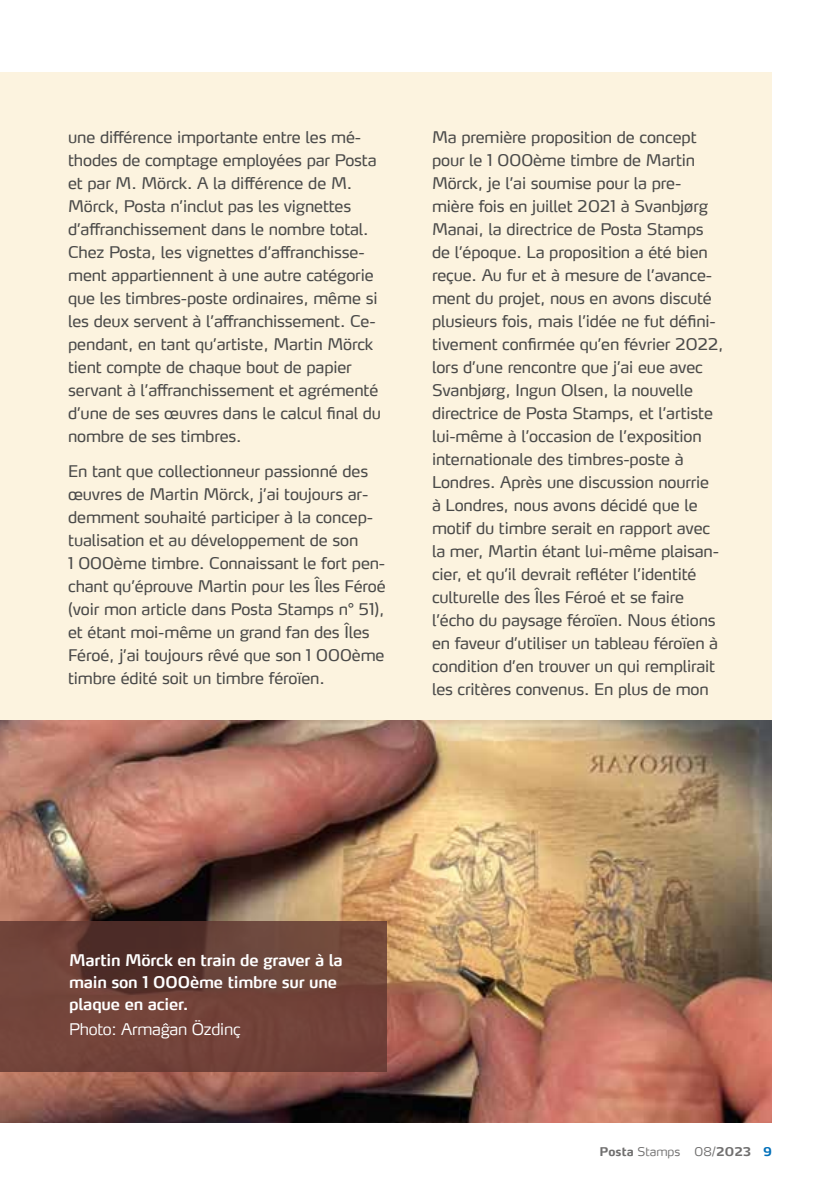
<style>
.page{position:relative;width:840px;height:1191px;background:#fff}
.page>*{position:absolute;margin:0;border:0;box-sizing:border-box;transform-origin:0 0}
.t1{font:16px/23px "Max LF";letter-spacing:-.01em;color:#4a4a49}
.t2{font:600 16px/22px "Max LF";letter-spacing:-.015em;color:#fff}
.t3{font:300 16px "Max LF";letter-spacing:-.015em;color:#fff}
.t4{font:700 12px "Max LF";letter-spacing:.01em;color:#706f6f}
.s1{font-weight:300}
.s2{color:#006fb9}
</style>
<div class="page">
<div style="left:0;top:73px;width:771px;height:771px;background:#fcf3df"></div>
<img style="left:0;top:720px;width:771px;height:403px">
<svg style="left:0;top:921px;width:387px;height:151px;background:#6b4037"></svg>
<p class="t1" style="left:68px;top:126px;width:314px">une différence importante entre les mé&shy;thodes de comptage employées par Posta et par M. Mörck. A la différence de M.<br>Mörck, Posta n’inclut pas les vignettes d’affranchissement dans le nombre total.<br>Chez Posta, les vignettes d’affranchisse&shy;ment appartiennent à une autre catégorie que les timbres-poste ordinaires, même si les deux servent à l’affranchissement. Ce&shy;pendant, en tant qu’artiste, Martin Mörck tient compte de chaque bout de papier servant à l’affranchissement et agrémenté d’une de ses œuvres dans le calcul final du nombre de ses timbres.</p>
<p class="t1" style="left:68px;top:459px;width:319px">En tant que collectionneur passionné des œuvres de Martin Mörck, j’ai toujours ar&shy;demment souhaité participer à la concep&shy;tualisation et au développement de son<br>1 000ème timbre. Connaissant le fort pen&shy;chant qu’éprouve Martin pour les Îles Féroé (voir mon article dans Posta Stamps n° 51), et étant moi-même un grand fan des Îles Féroé, j’ai toujours rêvé que son 1 000ème timbre édité soit un timbre féroïen.</p>
<p class="t1" style="left:432px;top:125px;width:293px">Ma première proposition de concept pour le 1 000ème timbre de Martin Mörck, je l’ai soumise pour la pre&shy;mière fois en juillet 2021 à Svanbjørg Manai, la directrice de Posta Stamps de l’époque. La proposition a été bien reçue. Au fur et à mesure de l’avance&shy;ment du projet, nous en avons discuté plusieurs fois, mais l’idée ne fut défini&shy;tivement confirmée qu’en février 2022, lors d’une rencontre que j’ai eue avec Svanbjørg, Ingun Olsen, la nouvelle directrice de Posta Stamps, et l’artiste lui-même à l’occasion de l’exposition internationale des timbres-poste à Londres. Après une discussion nourrie<br>à Londres, nous avons décidé que le motif du timbre serait en rapport avec la mer, Martin étant lui-même plaisan&shy;cier, et qu’il devrait refléter l’identité culturelle des Îles Féroé et se faire l’écho du paysage féroïen. Nous étions en faveur d’utiliser un tableau féroïen à condition d’en trouver un qui remplirait les critères convenus. En plus de mon</p>
<p class="t2" style="left:69px;top:948px;width:275px">Martin Mörck en train de graver à la main son 1 000ème timbre sur une plaque en acier.</p>
<p class="t3" style="left:69px;top:1018px;width:173px">Photo: Armagan Özdinç</p>
<p class="t4" style="left:599px;top:1144px;width:174px">Posta <span class="s1">Stamps 08/</span>2023 <span class="s2">9</span></p>
</div>
